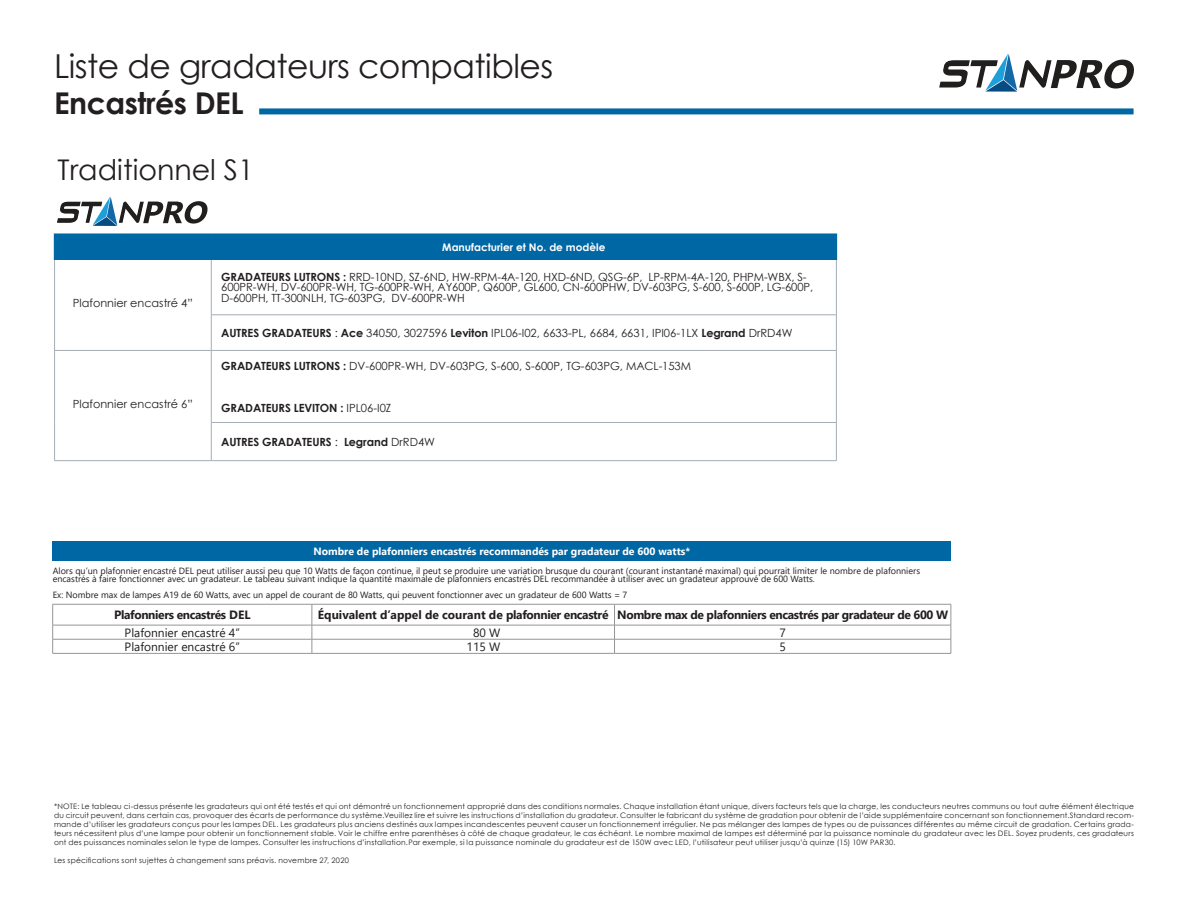
<style>
.page{position:relative;width:1188px;height:918px;background:#fff}
.page>*{position:absolute;margin:0;border:0;box-sizing:border-box;transform-origin:0 0}
.t1{font:33px "Century Gothic";letter-spacing:-.015em;color:#231f20}
.t2{font:700 30px "Century Gothic";letter-spacing:-.015em;color:#231f20}
.t3{font:28.5px "Century Gothic";color:#231f20}
.t4{font:700 12px "Segoe UI";letter-spacing:-.03em;color:#231f20}
.t5{font:12px "Segoe UI";color:#231f20}
.t6{font:700 12px "Segoe UI";color:#231f20}
.t7{font:11.25px/10.5px "Century Gothic";letter-spacing:-.01em;color:#231f20}
.t8{font:700 11.25px "Century Gothic";letter-spacing:-.01em;color:#231f20}
.t9{font:700 10.5px "Segoe UI";color:#fff}
.t10{font:700 10.5px "Century Gothic";color:#fff}
.t11{font:9px/8.2px "Segoe UI";color:#231f20}
.t12{font:7.5px/9px "Century Gothic";letter-spacing:.03em;color:#231f20;text-align:justify}
.s1{font-weight:700}
.s2{font-weight:400}
</style>
<div class="page">
<svg style="left:939px;top:54px;width:195px;height:38px"></svg>
<div style="left:259px;top:108px;width:875px;height:6px;background:#0067a5"></div>
<svg style="left:57px;top:197px;width:151px;height:29px"></svg>
<div style="left:55px;top:234px;width:156px;height:25px;background:#0067a5"></div>
<div style="left:211px;top:234px;width:625px;height:25px;background:#0067a5"></div>
<hr style="left:54px;top:260px;width:1px;height:55px;background:#a5acb4">
<hr style="left:54px;top:315px;width:1px;height:35px;background:#a5acb4">
<hr style="left:211px;top:260px;width:1px;height:55px;background:#a5acb4">
<hr style="left:836px;top:260px;width:1px;height:55px;background:#a5acb4">
<hr style="left:211px;top:315px;width:626px;height:1px;background:#a5acb4">
<hr style="left:211px;top:315px;width:1px;height:35px;background:#a5acb4">
<hr style="left:836px;top:315px;width:1px;height:35px;background:#a5acb4">
<hr style="left:54px;top:350px;width:157px;height:1px;background:#a5acb4">
<hr style="left:54px;top:351px;width:1px;height:71px;background:#a5acb4">
<hr style="left:54px;top:422px;width:1px;height:38px;background:#a5acb4">
<hr style="left:54px;top:460px;width:157px;height:1px;background:#a5acb4">
<hr style="left:211px;top:350px;width:626px;height:1px;background:#a5acb4">
<hr style="left:211px;top:351px;width:1px;height:71px;background:#a5acb4">
<hr style="left:836px;top:351px;width:1px;height:71px;background:#a5acb4">
<hr style="left:211px;top:422px;width:626px;height:1px;background:#a5acb4">
<hr style="left:211px;top:423px;width:1px;height:37px;background:#a5acb4">
<hr style="left:836px;top:423px;width:1px;height:37px;background:#a5acb4">
<hr style="left:211px;top:460px;width:626px;height:1px;background:#a5acb4">
<hr style="left:54px;top:233px;width:157px;height:2px;background:#0067a5">
<svg style="left:54px;top:235px;width:1px;height:24px"></svg>
<hr style="left:211px;top:233px;width:626px;height:2px;background:#0067a5">
<svg style="left:836px;top:235px;width:1px;height:24px"></svg>
<hr style="left:54px;top:259px;width:157px;height:1px;background:#0067a5">
<hr style="left:211px;top:259px;width:626px;height:1px;background:#0067a5">
<div style="left:53px;top:541px;width:898px;height:20px;background:#0067a5"></div>
<hr style="left:52px;top:604px;width:260px;height:1px;background:#939598">
<hr style="left:312px;top:604px;width:303px;height:1px;background:#939598">
<hr style="left:615px;top:604px;width:336px;height:1px;background:#939598">
<hr style="left:52px;top:625px;width:260px;height:1px;background:#939598">
<hr style="left:312px;top:625px;width:303px;height:1px;background:#939598">
<hr style="left:615px;top:625px;width:336px;height:1px;background:#939598">
<hr style="left:52px;top:639px;width:260px;height:1px;background:#939598">
<svg style="left:52px;top:604px;width:1px;height:49px"></svg>
<hr style="left:312px;top:639px;width:303px;height:1px;background:#939598">
<svg style="left:312px;top:604px;width:1px;height:49px"></svg>
<hr style="left:615px;top:639px;width:336px;height:1px;background:#939598">
<svg style="left:614px;top:604px;width:1px;height:49px"></svg>
<svg style="left:951px;top:604px;width:1px;height:49px"></svg>
<hr style="left:52px;top:653px;width:260px;height:1px;background:#939598">
<hr style="left:312px;top:653px;width:303px;height:1px;background:#939598">
<hr style="left:615px;top:653px;width:336px;height:1px;background:#939598">
<h1 class="t1" style="left:54px;top:43px;width:501px">Liste de gradateurs compatibles</h1>
<h2 class="t2" style="left:54px;top:81px;width:191px">Encastrés DEL</h2>
<p class="t3" style="left:58px;top:150px;width:198px">Traditionnel S1</p>
<p class="t10" style="left:442px;top:239px;width:165px">Manufacturier et No. de modèle</p>
<p class="t7" style="left:73px;top:297px;width:122px">Plafonnier encastré 4”</p>
<p class="t7" style="left:73px;top:398px;width:122px">Plafonnier encastré 6”</p>
<p class="t7" style="left:221px;top:271px;width:593px"><span class="s1">GRADATEURS LUTRONS :</span> RRD-10ND, SZ-6ND, HW-RPM-4A-120, HXD-6ND, QSG-6P, LP-RPM-4A-120, PHPM-WBX, S-<br>600PR-WH, DV-600PR-WH, TG-600PR-WH, AY600P, Q600P, GL600, CN-600PHW, DV-603PG, S-600, S-600P, LG-600P,<br>D-600PH, TT-300NLH, TG-603PG, DV-600PR-WH</p>
<p class="t7" style="left:221px;top:327px;width:573px"><span class="s1">AUTRES GRADATEURS</span> : <span class="s1">Ace</span> 34050, 3027596 <span class="s1">Leviton</span> IPL06-I02, 6633-PL, 6684, 6631, IPI06-1LX <span class="s1">Legrand</span> DrRD4W</p>
<p class="t7" style="left:221px;top:360px;width:471px"><span class="s1">GRADATEURS LUTRONS :</span> DV-600PR-WH, DV-603PG, S-600, S-600P, TG-603PG, MACL-153M</p>
<p class="t8" style="left:221px;top:399px;width:172px">GRADATEURS LEVITON : <span class="s2">IPL06-I0Z</span></p>
<p class="t8" style="left:221px;top:433px;width:215px">AUTRES GRADATEURS <span class="s2">:</span> Legrand <span class="s2">DrRD4W</span></p>
<p class="t9" style="left:313px;top:541px;width:378px">Nombre de plafonniers encastrés recommandés par gradateur de 600 watts*</p>
<p class="t11" style="left:53px;top:565px;width:869px">Alors qu’un plafonnier encastré DEL peut utiliser aussi peu que 10 Watts de façon continue, il peut se produire une variation brusque du courant (courant instantané maximal) qui pourrait limiter le nombre de plafonniers encastrés à faire fonctionner avec un gradateur. Le tableau suivant indique la quantité maximale de plafonniers encastrés DEL recommandée à utiliser avec un gradateur approuvé de 600 Watts.</p>
<p class="t11" style="left:53px;top:590px;width:576px">Ex: Nombre max de lampes A19 de 60 Watts, avec un appel de courant de 80 Watts, qui peuvent fonctionner avec un gradateur de 600 Watts = 7</p>
<p class="t4" style="left:114px;top:603px;width:138px">Plafonniers encastrés DEL</p>
<p class="t6" style="left:318px;top:603px;width:292px">Équivalent d’appel de courant de plafonnier encastré</p>
<p class="t4" style="left:617px;top:603px;width:332px">Nombre max de plafonniers encastrés par gradateur de 600 W</p>
<p class="t5" style="left:125px;top:621px;width:117px">Plafonnier encastré 4”</p>
<p class="t5" style="left:473px;top:621px;width:29px">80 W</p>
<p class="t5" style="left:779px;top:621px;width:8px">7</p>
<p class="t5" style="left:125px;top:635px;width:117px">Plafonnier encastré 6”</p>
<p class="t5" style="left:467px;top:635px;width:35px">115 W</p>
<p class="t5" style="left:779px;top:635px;width:8px">5</p>
<p class="t12" style="left:54px;top:802px;width:1082px">*NOTE: Le tableau ci-dessus présente les gradateurs qui ont été testés et qui ont démontré un fonctionnement approprié dans des conditions normales. Chaque installation étant unique, divers facteurs tels que la charge, les conducteurs neutres communs ou tout autre élément électrique du circuit peuvent, dans certain cas, provoquer des écarts de performance du système.Veuillez lire et suivre les instructions d’installation du gradateur. Consulter le fabricant du système de gradation pour obtenir de l’aide supplémentaire concernant son fonctionnement.Standard recom&shy;mande d’utiliser les gradateurs conçus pour les lampes DEL. Les gradateurs plus anciens destinés aux lampes incandescentes peuvent causer un fonctionnement irrégulier. Ne pas mélanger des lampes de types ou de puissances différentes au même circuit de gradation. Certains grada&shy;teurs nécessitent plus d’une lampe pour obtenir un fonctionnement stable. Voir le chiffre entre parenthèses à côté de chaque gradateur, le cas échéant. Le nombre maximal de lampes est déterminé par la puissance nominale du gradateur avec les DEL. Soyez prudents, ces gradateurs ont des puissances nominales selon le type de lampes. Consulter les instructions d’installation.Par exemple, si la puissance nominale du gradateur est de 150W avec LED, l’utilisateur peut utiliser jusqu’à quinze (15) 10W PAR30.</p>
<p class="t12" style="left:54px;top:856px;width:296px">Les spécifications sont sujettes à changement sans préavis. novembre 27, 2020</p>
</div>
